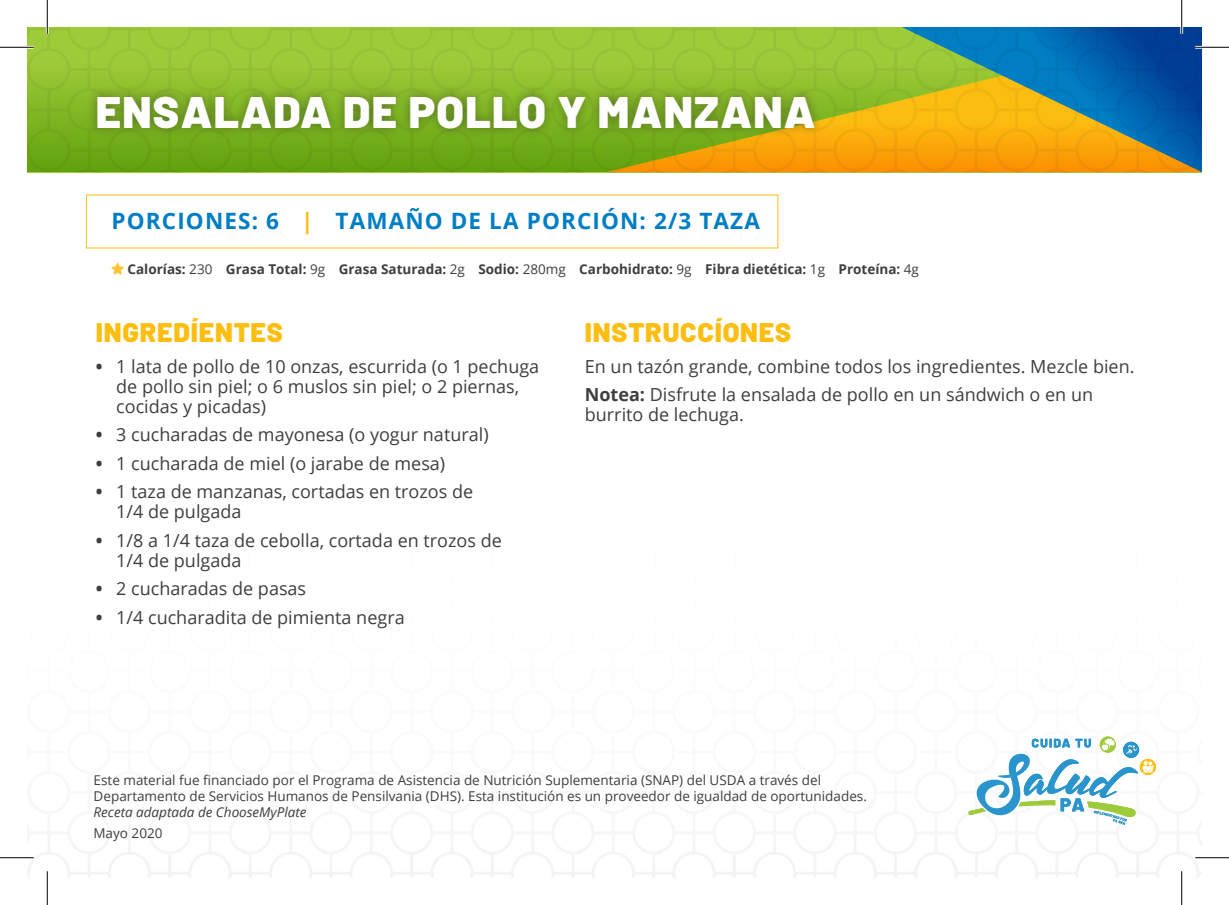
<style>
.page{position:relative;width:1229px;height:905px;background:#fff}
.page>*{position:absolute;margin:0;border:0;box-sizing:border-box;transform-origin:0 0}
.t1{font:900 44.32px "Barlow";letter-spacing:.03em;color:#fff}
.t2{font:900 27px "Barlow";letter-spacing:.03em;color:#fdbe12}
.t3{font:700 22.5px "Open Sans";letter-spacing:.05em;color:#007ec4}
.Directions{font:18px/20.2px "Open Sans";color:#3e3e3f}
.t4{font:13.5px/16.2px "Open Sans";color:#3e3e3f}
.t5{font:700 13.5px "Open Sans";color:#3e3e3f}
.t6{font:italic 13.5px "Open Sans";color:#3e3e3f}
.s1{color:#fdbe12}
.s2{font-weight:400}
.s3{font-weight:700}
</style>
<div class="page">
<svg style="left:27px;top:861px;width:168px;height:17px"></svg>
<svg style="left:225px;top:861px;width:373px;height:17px"></svg>
<svg style="left:629px;top:861px;width:372px;height:17px"></svg>
<svg style="left:1032px;top:736px;width:170px;height:142px"></svg>
<svg style="left:27px;top:27px;width:1175px;height:145px;background:#8ba93b"></svg>
<svg style="left:1139px;top:758px;width:16px;height:17px"></svg>
<svg style="left:1099px;top:736px;width:16px;height:16px"></svg>
<svg style="left:968px;top:738px;width:185px;height:87px"></svg>
<div style="left:86px;top:85px;width:739px;height:55px;background:#231f20;opacity:.43"></div>
<hr style="left:0;top:46px;width:34px;height:3px;background:#fff">
<hr style="left:1195px;top:46px;width:33px;height:3px;background:#fff">
<hr style="left:1195px;top:856px;width:33px;height:3px;background:#fff">
<hr style="left:46px;top:0;width:3px;height:34px;background:#fff">
<hr style="left:46px;top:871px;width:3px;height:33px;background:#fff">
<hr style="left:1180px;top:0;width:3px;height:34px;background:#fff">
<hr style="left:1180px;top:871px;width:3px;height:33px;background:#fff">
<hr style="left:0;top:47px;width:34px;height:1px;background:#000">
<hr style="left:1195px;top:47px;width:33px;height:1px;background:#000">
<hr style="left:0;top:857px;width:34px;height:1px;background:#000">
<hr style="left:1195px;top:857px;width:33px;height:1px;background:#000">
<hr style="left:47px;top:0;width:1px;height:34px;background:#000">
<hr style="left:47px;top:871px;width:1px;height:33px;background:#000">
<hr style="left:1181px;top:0;width:1px;height:34px;background:#000">
<hr style="left:1181px;top:871px;width:1px;height:33px;background:#000">
<p class="t1" style="left:96px;top:84px;width:721px">ENSALADA DE POLLO Y MANZANA</p>
<p class="t3" style="left:112px;top:204px;width:650px">PORCIONES: 6 <span class="s1">|</span> TAMAÑO DE LA PORCIÓN: 2/3 TAZA</p>
<p class="t5" style="left:128px;top:260px;width:793px">Calorías: <span class="s2">230</span> Grasa Total: <span class="s2">9g</span> Grasa Saturada: <span class="s2">2g</span> Sodio: <span class="s2">280mg</span> Carbohidrato: <span class="s2">9g</span> Fibra dietética: <span class="s2">1g</span> Proteína: <span class="s2">4g</span></p>
<p class="t2" style="left:96px;top:316px;width:188px">INGREDÍENTES</p>
<p class="Directions" style="left:116px;top:355px;width:424px;text-indent:-20px"><span class="s3">•</span> 1 lata de pollo de 10 onzas, escurrida (o 1 pechuga de pollo sin piel; o 6 muslos sin piel; o 2 piernas, cocidas y picadas)</p>
<p class="Directions" style="left:96px;top:424px;width:394px"><span class="s3">•</span> 3 cucharadas de mayonesa (o yogur natural)</p>
<p class="Directions" style="left:96px;top:452px;width:351px"><span class="s3">•</span> 1 cucharada de miel (o jarabe de mesa)</p>
<p class="Directions" style="left:116px;top:481px;width:358px;text-indent:-20px"><span class="s3">•</span> 1 taza de manzanas, cortadas en trozos de<br>1/4 de pulgada</p>
<p class="Directions" style="left:116px;top:529px;width:387px;text-indent:-20px"><span class="s3">•</span> 1/8 a 1/4 taza de cebolla, cortada en trozos de<br>1/4 de pulgada</p>
<p class="Directions" style="left:96px;top:578px;width:212px"><span class="s3">•</span> 2 cucharadas de pasas</p>
<p class="Directions" style="left:96px;top:606px;width:310px"><span class="s3">•</span> 1/4 cucharadita de pimienta negra</p>
<p class="t2" style="left:585px;top:316px;width:208px">INSTRUCCÍONES</p>
<p class="Directions" style="left:585px;top:355px;width:551px">En un tazón grande, combine todos los ingredientes. Mezcle bien.</p>
<p class="Directions" style="left:585px;top:384px;width:510px"><span class="s3">Notea:</span> Disfrute la ensalada de pollo en un sándwich o en un burrito de lechuga.</p>
<p class="t4" style="left:94px;top:771px;width:775px">Este material fue financiado por el Programa de Asistencia de Nutrición Suplementaria (SNAP) del USDA a través del<br>Departamento de Servicios Humanos de Pensilvania (DHS). Esta institución es un proveedor de igualdad de oportunidades.</p>
<p class="t6" style="left:94px;top:802px;width:214px">Receta adaptada de ChooseMyPlate</p>
<p class="t4" style="left:93px;top:824px;width:71px">Mayo 2020</p>
</div>
